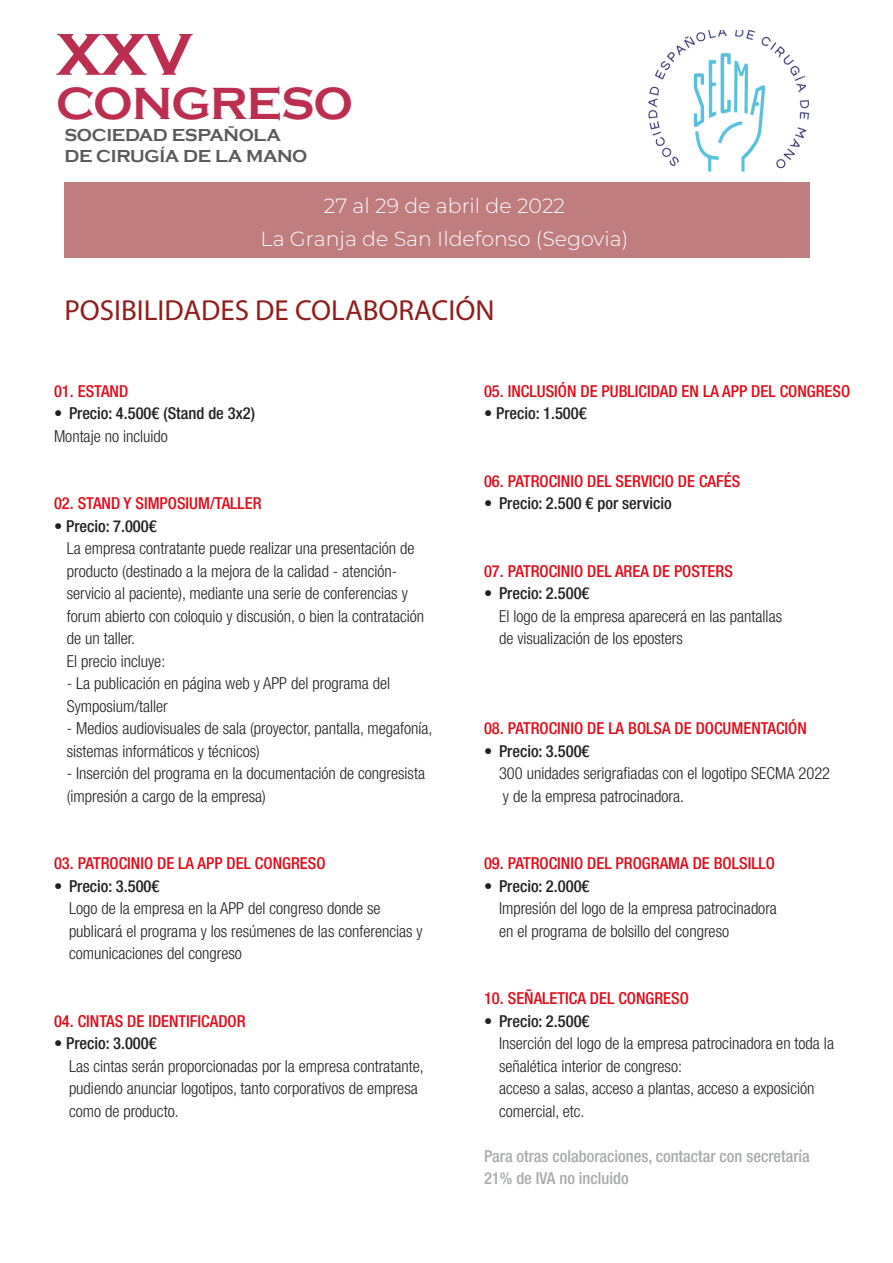
<style>
.page{position:relative;width:893px;height:1263px;background:#fff}
.page>*{position:absolute;margin:0;border:0;box-sizing:border-box;transform-origin:0 0}
.t1{font:700 61.2px "Copperplate Gothic";color:#bc2e4f}
.t2{font:700 46.35px "Copperplate Gothic";letter-spacing:-.02em;color:#bc2e4f}
.t3{font:29.1px "Myriad Pro";color:#901c1b}
.t4{font:300 20.55px/33.5px "Montserrat";color:#fff;text-align:center}
.t5{font:700 17.85px/21.5px "Copperplate Gothic";letter-spacing:-.02em;color:#5a5a5d}
.t6{font:300 condensed 16.5px/22.5px "Helvetica Neue LT Com";color:#231f20}
.t7{font:500 condensed 16.5px "Helvetica Neue LT Com";color:#e30a17}
.t8{font:500 condensed 16.5px "Helvetica Neue LT Com";color:#231f20}
.t9{font:500 condensed 16.5px "Helvetica Neue LT Com";color:#a8a9ad}
</style>
<div class="page">
<img style="left:620px;top:31px;width:190px;height:152px">
<div style="left:64px;top:183px;width:746px;height:75px;background:#bf7d7d"></div>
<h1 class="t1" style="left:56px;top:21px;width:138px">XXV</h1>
<h2 class="t2" style="left:56px;top:78px;width:299px">CONGRESO</h2>
<p class="t5" style="left:64px;top:124px;width:245px">SOCIEDAD ESPAÑOLA<br>DE CIRUGÍA DE LA MANO</p>
<p class="t4" style="left:261px;top:188px;width:369px">27 al 29 de abril de 2022<br>La Granja de San Ildefonso (Segovia)</p>
<p class="t3" style="left:64px;top:293px;width:432px">POSIBILIDADES DE COLABORACIÓN</p>
<p class="t7" style="left:54px;top:381px;width:76px">01. ESTAND</p>
<p class="t8" style="left:54px;top:404px;width:203px">• Precio: 4.500€ (Stand de 3x2)</p>
<p class="t6" style="left:54px;top:425px;width:115px">Montaje no incluido</p>
<p class="t7" style="left:54px;top:494px;width:209px">02. STAND Y SIMPOSIUM/TALLER</p>
<p class="t8" style="left:54px;top:516px;width:104px">• Precio: 7.000€</p>
<p class="t6" style="left:67px;top:537px;width:359px">La empresa contratante puede realizar una presentación de producto (destinado a la mejora de la calidad - atención&shy;servicio al paciente), mediante una serie de conferencias y forum abierto con coloquio y discusión, o bien la contratación de un taller.</p>
<p class="t6" style="left:67px;top:650px;width:100px">El precio incluye:</p>
<p class="t6" style="left:67px;top:672px;width:325px">- La publicación en página web y APP del programa del<br>Symposium/taller</p>
<p class="t6" style="left:67px;top:717px;width:367px">- Medios audiovisuales de sala (proyector, pantalla, megafonía, sistemas informáticos y técnicos)</p>
<p class="t6" style="left:67px;top:762px;width:360px">- Inserción del programa en la documentación de congresista (impresión a cargo de la empresa)</p>
<p class="t7" style="left:54px;top:854px;width:273px">03. PATROCINIO DE LA APP DEL CONGRESO</p>
<p class="t8" style="left:54px;top:876px;width:107px">• Precio: 3.500€</p>
<p class="t6" style="left:69px;top:897px;width:355px">Logo de la empresa en la APP del congreso donde se publicará el programa y los resúmenes de las conferencias y comunicaciones del congreso</p>
<p class="t7" style="left:54px;top:1011px;width:193px">04. CINTAS DE IDENTIFICADOR</p>
<p class="t8" style="left:54px;top:1034px;width:104px">• Precio: 3.000€</p>
<p class="t6" style="left:69px;top:1055px;width:356px">Las cintas serán proporcionadas por la empresa contratante, pudiendo anunciar logotipos, tanto corporativos de empresa como de producto.</p>
<p class="t7" style="left:484px;top:381px;width:368px">05. INCLUSIÓN DE PUBLICIDAD EN LA APP DEL CONGRESO</p>
<p class="t8" style="left:484px;top:404px;width:104px">• Precio: 1.500€</p>
<p class="t7" style="left:484px;top:471px;width:258px">06. PATROCINIO DEL SERVICIO DE CAFÉS</p>
<p class="t8" style="left:484px;top:494px;width:189px">• Precio: 2.500 € por servicio</p>
<p class="t7" style="left:484px;top:561px;width:250px">07. PATROCINIO DEL AREA DE POSTERS</p>
<p class="t8" style="left:484px;top:584px;width:107px">• Precio: 2.500€</p>
<p class="t6" style="left:499px;top:605px;width:285px">El logo de la empresa aparecerá en las pantallas</p>
<p class="t6" style="left:499px;top:627px;width:185px">de visualización de los eposters</p>
<p class="t7" style="left:484px;top:719px;width:324px">08. PATROCINIO DE LA BOLSA DE DOCUMENTACIÓN</p>
<p class="t8" style="left:484px;top:741px;width:107px">• Precio: 3.500€</p>
<p class="t6" style="left:499px;top:762px;width:333px">300 unidades serigrafiadas con el logotipo SECMA 2022 y de la empresa patrocinadora.</p>
<p class="t7" style="left:484px;top:854px;width:293px">09. PATROCINIO DEL PROGRAMA DE BOLSILLO</p>
<p class="t8" style="left:484px;top:876px;width:107px">• Precio: 2.000€</p>
<p class="t6" style="left:499px;top:897px;width:279px">Impresión del logo de la empresa patrocinadora en el programa de bolsillo del congreso</p>
<p class="t7" style="left:484px;top:989px;width:206px">10. SEÑALETICA DEL CONGRESO</p>
<p class="t8" style="left:484px;top:1011px;width:107px">• Precio: 2.500€</p>
<p class="t6" style="left:499px;top:1032px;width:336px">Inserción del logo de la empresa patrocinadora en toda la señalética interior de congreso:</p>
<p class="t6" style="left:499px;top:1077px;width:317px">acceso a salas, acceso a plantas, acceso a exposición comercial, etc.</p>
<p class="t9" style="left:484px;top:1146px;width:327px">Para otras colaboraciones, contactar con secretaría</p>
<p class="t9" style="left:484px;top:1169px;width:146px">21% de IVA no incluido</p>
</div>
